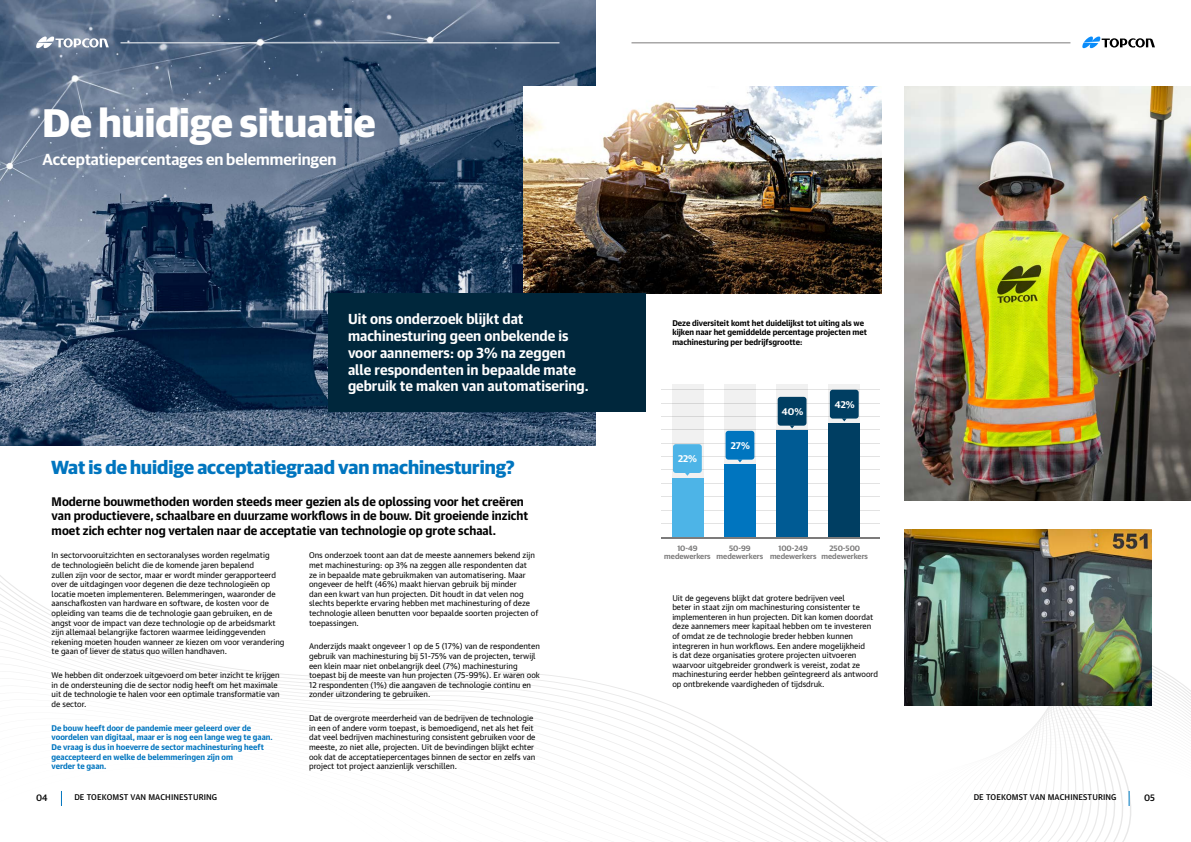
<style>
.page{position:relative;width:1191px;height:842px;background:#fff}
.page>*{position:absolute;margin:0;border:0;box-sizing:border-box;transform-origin:0 0}
.t1{font:700 40px "Guardian Sans LC";color:#fff}
.t2{font:700 19px "Guardian Sans LC";color:#0075bf}
.t3{font:600 16px "Guardian Sans LC";color:#fff}
.t4{font:700 14px/16.8px "Guardian Text Sans LC";color:#fff}
.t5{font:700 12px/14.4px "Guardian Text Sans LC";color:#000}
.t6{font:300 10.2px/17.3px "Guardian Sans LC";color:#000}
.t7{font:600 9.7px "Guardian Sans LC";color:#fff}
.t8{font:500 9px "Guardian Text Sans LC";color:#000}
.t9{font:8px/9.6px "Guardian Text Sans LC";color:#000}
.t10{font:700 8px/9.6px "Guardian Text Sans LC";color:#0075bf}
.t11{font:700 8px/9.6px "Guardian Text Sans LC";color:#000}
.t12{font:500 8px "Guardian Text Sans LC";letter-spacing:.015em;color:#000}
.t13{font:600 7.8px/7.8px "Guardian Sans LC";color:#7c7b7b;text-align:center}
</style>
<div class="page">
<svg style="left:1082px;top:36px;width:73px;height:12px"></svg>
<hr style="left:631px;top:43px;width:439px;height:1px;background:#7c7b7b">
<img style="left:0;top:0;width:595px;height:445px">
<svg style="left:0;top:575px;width:1191px;height:267px"></svg>
<hr style="left:661px;top:523px;width:219px;height:1px;background:#e3e3e3">
<hr style="left:661px;top:510px;width:219px;height:1px;background:#e3e3e3">
<hr style="left:661px;top:496px;width:219px;height:1px;background:#e3e3e3">
<hr style="left:661px;top:483px;width:219px;height:1px;background:#e3e3e3">
<hr style="left:661px;top:470px;width:219px;height:1px;background:#e3e3e3">
<hr style="left:661px;top:456px;width:219px;height:1px;background:#e3e3e3">
<hr style="left:661px;top:443px;width:219px;height:1px;background:#e3e3e3">
<hr style="left:661px;top:430px;width:219px;height:1px;background:#e3e3e3">
<hr style="left:661px;top:416px;width:219px;height:1px;background:#e3e3e3">
<hr style="left:661px;top:403px;width:219px;height:1px;background:#e3e3e3">
<hr style="left:661px;top:389px;width:219px;height:1px;background:#e3e3e3">
<svg style="left:776px;top:384px;width:32px;height:46px"></svg>
<div style="left:776px;top:430px;width:32px;height:107px;background:#005b94"></div>
<svg style="left:828px;top:384px;width:32px;height:39px"></svg>
<div style="left:828px;top:423px;width:32px;height:114px;background:#003e62"></div>
<svg style="left:724px;top:384px;width:32px;height:80px;fill:#f1f1f1"></svg>
<div style="left:724px;top:464px;width:32px;height:73px;background:#0075bf"></div>
<svg style="left:672px;top:384px;width:32px;height:94px;fill:#f1f1f1"></svg>
<div style="left:672px;top:478px;width:32px;height:59px;background:#4db4e7"></div>
<hr style="left:661px;top:537px;width:219px;height:1px;background:#7c7b7b">
<div style="left:673px;top:444px;width:29px;height:29px;background:#4db4e7;border-radius:3px"></div>
<svg style="left:685px;top:473px;width:5px;height:3px"></svg>
<div style="left:725px;top:431px;width:29px;height:29px;background:#0075bf;border-radius:3px"></div>
<svg style="left:737px;top:459px;width:5px;height:3px"></svg>
<div style="left:830px;top:390px;width:28px;height:29px;background:#003e62;border-radius:3px"></div>
<svg style="left:842px;top:418px;width:4px;height:3px"></svg>
<div style="left:777px;top:397px;width:29px;height:29px;background:#003e62;border-radius:3px"></div>
<svg style="left:789px;top:425px;width:5px;height:3px"></svg>
<svg style="left:36px;top:36px;width:73px;height:12px"></svg>
<hr style="left:120px;top:43px;width:439px;height:1px;background:#fff">
<img style="left:523px;top:86px;width:359px;height:207px">
<img style="left:904px;top:86px;width:287px;height:415px">
<img style="left:904px;top:529px;width:248px;height:176px">
<div style="left:328px;top:293px;width:318px;height:118px;background:#00273c"></div>
<h1 class="t1" style="left:43px;top:93px;width:335px">De huidige situatie</h1>
<h3 class="t3" style="left:43px;top:148px;width:295px">Acceptatiepercentages en belemmeringen</h3>
<h3 class="t4" style="left:348px;top:309px;width:242px">Uit ons onderzoek blijkt dat machinesturing geen onbekende is voor aannemers: op 3% na zeggen alle respondenten in bepaalde mate gebruik te maken van automatisering.</h3>
<h2 class="t2" style="left:51px;top:453px;width:465px">Wat is de huidige acceptatiegraad van machinesturing?</h2>
<p class="t5" style="left:52px;top:493px;width:478px">Moderne bouwmethoden worden steeds meer gezien als de oplossing voor het creëren van productievere, schaalbare en duurzame workflows in de bouw. Dit groeiende inzicht moet zich echter nog vertalen naar de acceptatie van technologie op grote schaal.</p>
<p class="t9" style="left:52px;top:550px;width:234px">In sectorvooruitzichten en sectoranalyses worden regelmatig<br>de technologieën belicht die de komende jaren bepalend<br>zullen zijn voor de sector, maar er wordt minder gerapporteerd over de uitdagingen voor degenen die deze technologieën op locatie moeten implementeren. Belemmeringen, waaronder de aanschafkosten van hardware en software, de kosten voor de opleiding van teams die de technologie gaan gebruiken, en de angst voor de impact van deze technologie op de arbeidsmarkt zijn allemaal belangrijke factoren waarmee leidinggevenden rekening moeten houden wanneer ze kiezen om voor verandering te gaan of liever de status quo willen handhaven.</p>
<p class="t9" style="left:52px;top:670px;width:230px">We hebben dit onderzoek uitgevoerd om beter inzicht te krijgen in de ondersteuning die de sector nodig heeft om het maximale uit de technologie te halen voor een optimale transformatie van de sector.</p>
<p class="t10" style="left:52px;top:722px;width:223px">De bouw heeft door de pandemie meer geleerd over de voordelen van digitaal, maar er is nog een lange weg te gaan.<br>De vraag is dus in hoeverre de sector machinesturing heeft geaccepteerd en welke de belemmeringen zijn om<br>verder te gaan.</p>
<p class="t9" style="left:309px;top:550px;width:231px">Ons onderzoek toont aan dat de meeste aannemers bekend zijn met machinesturing: op 3% na zeggen alle respondenten dat<br>ze in bepaalde mate gebruikmaken van automatisering. Maar ongeveer de helft (46%) maakt hiervan gebruik bij minder<br>dan een kwart van hun projecten. Dit houdt in dat velen nog slechts beperkte ervaring hebben met machinesturing of deze technologie alleen benutten voor bepaalde soorten projecten of toepassingen.</p>
<p class="t9" style="left:309px;top:641px;width:232px">Anderzijds maakt ongeveer 1 op de 5 (17%) van de respondenten gebruik van machinesturing bij 51-75% van de projecten, terwijl een klein maar niet onbelangrijk deel (7%) machinesturing toepast bij de meeste van hun projecten (75-99%). Er waren ook 12 respondenten (1%) die aangaven de technologie continu en zonder uitzondering te gebruiken.</p>
<p class="t9" style="left:309px;top:713px;width:228px">Dat de overgrote meerderheid van de bedrijven de technologie in een of andere vorm toepast, is bemoedigend, net als het feit dat veel bedrijven machinesturing consistent gebruiken voor de meeste, zo niet alle, projecten. Uit de bevindingen blijkt echter ook dat de acceptatiepercentages binnen de sector en zelfs van project tot project aanzienlijk verschillen.</p>
<p class="t11" style="left:672px;top:317px;width:196px">Deze diversiteit komt het duidelijkst tot uiting als we kijken naar het gemiddelde percentage projecten met machinesturing per bedrijfsgrootte:</p>
<p class="t7" style="left:678px;top:451px;width:21px">22%</p>
<p class="t7" style="left:731px;top:438px;width:21px">27%</p>
<p class="t7" style="left:782px;top:404px;width:23px">40%</p>
<p class="t7" style="left:834px;top:397px;width:21px">42%</p>
<p class="t13" style="left:664px;top:544px;width:48px">10-49 medewerkers</p>
<p class="t13" style="left:716px;top:544px;width:48px">50-99 medewerkers</p>
<p class="t13" style="left:821px;top:544px;width:48px">250-500 medewerkers</p>
<p class="t13" style="left:770px;top:544px;width:48px">100-249 medewerkers</p>
<p class="t9" style="left:672px;top:592px;width:207px">Uit de gegevens blijkt dat grotere bedrijven veel<br>beter in staat zijn om machinesturing consistenter te implementeren in hun projecten. Dit kan komen doordat deze aannemers meer kapitaal hebben om te investeren of omdat ze de technologie breder hebben kunnen integreren in hun workflows. Een andere mogelijkheid<br>is dat deze organisaties grotere projecten uitvoeren waarvoor uitgebreider grondwerk is vereist, zodat ze machinesturing eerder hebben geïntegreerd als antwoord op ontbrekende vaardigheden of tijdsdruk.</p>
<p class="t6" style="left:693px;top:595px;width:174px">Toeleveringsketen van materialen<br>Minder verspilling van materialen/brandstof<br>Minder fouten<br>Compensatie<br>Hernieuwbare energie</p>
<p class="t8" style="left:36px;top:790px;width:13px">04</p>
<p class="t12" style="left:74px;top:791px;width:144px">DE TOEKOMST VAN MACHINESTURING</p>
<p class="t12" style="left:973px;top:791px;width:144px">DE TOEKOMST VAN MACHINESTURING</p>
<p class="t8" style="left:1144px;top:790px;width:12px">05</p>
</div>
